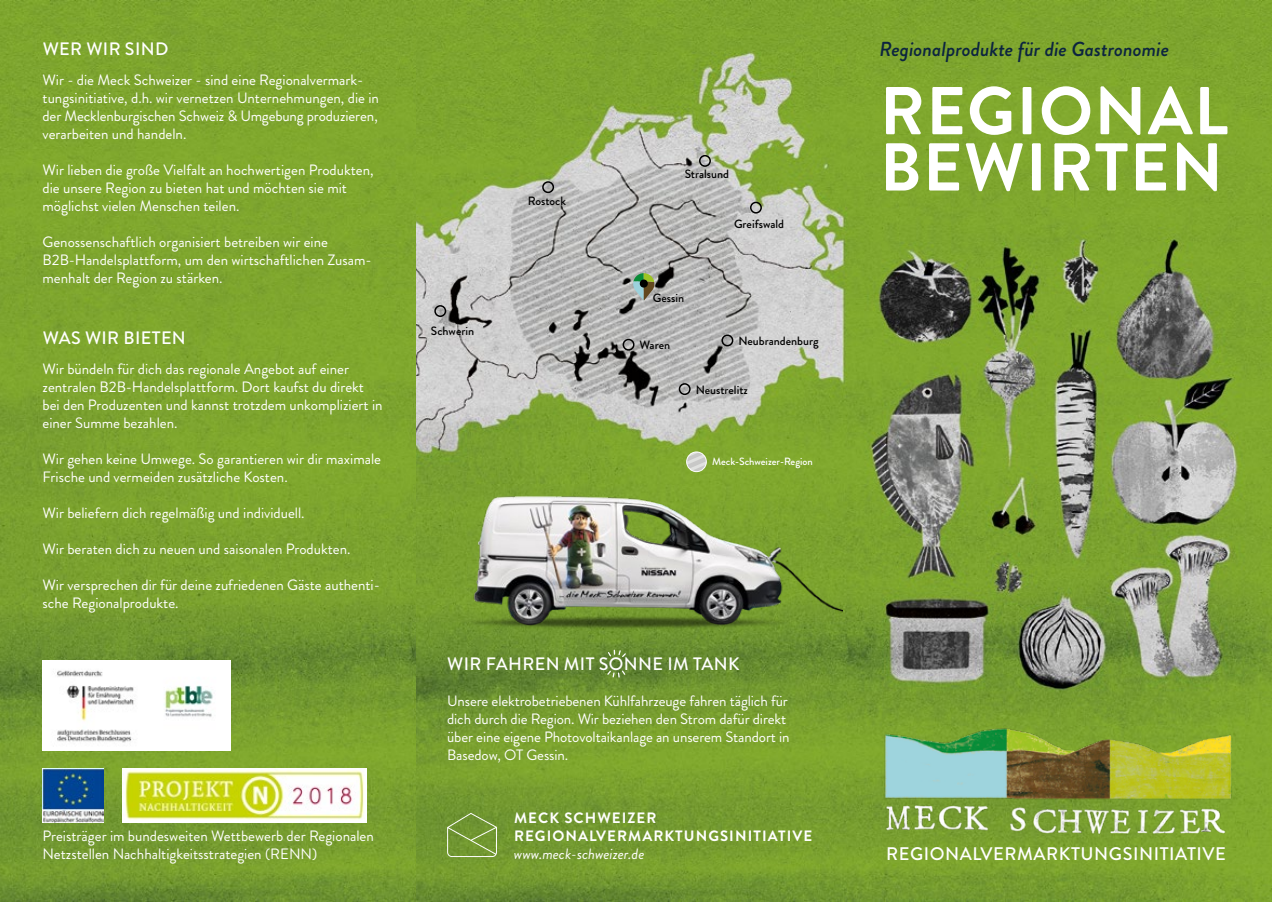
<style>
.page{position:relative;width:1272px;height:902px;background:#fff}
.page>*{position:absolute;margin:0;border:0;box-sizing:border-box;transform-origin:0 0}
.t1{font:700 67.5px/56.2px "Brandon Grotesque";letter-spacing:.02em;color:#fff}
.t2{font:italic 500 20.25px "Brandon Grotesque";color:#0c2440}
.t3{font:500 18.3px "Brandon Grotesque";letter-spacing:.03em;color:#fff}
.t4{font:500 18px "Brandon Grotesque";letter-spacing:.02em;color:#fff}
.t5{font:15px/18px "Brandon Grotesque";color:#fff}
.t6{font:700 15px/18px "Brandon Grotesque";letter-spacing:.07em;color:#fff}
.t7{font:italic 15px "Brandon Grotesque";color:#fff}
.t8{font:500 12px "Brandon Grotesque";color:#000}
.t9{font:500 10.5px "Brandon Grotesque";color:#fff}
</style>
<div class="page">
<img style="left:0;top:0;width:417px;height:901px">
<img style="left:417px;top:0;width:854px;height:901px">
<img style="left:877px;top:724px;width:378px;height:122px">
<div style="left:750px;top:202px;width:12px;height:11px;border:2px solid #000;border-radius:50%"></div>
<div style="left:622px;top:339px;width:12px;height:11px;border:2px solid #000;border-radius:50%"></div>
<div style="left:434px;top:305px;width:12px;height:12px;border:2px solid #000;border-radius:50%"></div>
<div style="left:542px;top:181px;width:12px;height:12px;border:2px solid #000;border-radius:50%"></div>
<div style="left:699px;top:155px;width:12px;height:12px;border:2px solid #000;border-radius:50%"></div>
<div style="left:721px;top:334px;width:12px;height:12px;border:2px solid #000;border-radius:50%"></div>
<div style="left:678px;top:383px;width:12px;height:12px;border:2px solid #000;border-radius:50%"></div>
<svg style="left:606px;top:649px;width:21px;height:9px"></svg>
<svg style="left:606px;top:669px;width:20px;height:9px"></svg>
<img style="left:122px;top:768px;width:244px;height:54px">
<img style="left:43px;top:768px;width:61px;height:54px">
<svg style="left:447px;top:812px;width:50px;height:44px;background:#7c9e42"></svg>
<img style="left:425px;top:466px;width:417px;height:169px">
<svg style="left:633px;top:273px;width:21px;height:27px"></svg>
<svg style="left:686px;top:452px;width:20px;height:19px"></svg>
<div style="left:686px;top:451px;width:20px;height:21px;border:1px solid #fff;border-radius:50%"></div>
<img style="left:43px;top:660px;width:187px;height:90px">
<p class="t4" style="left:43px;top:36px;width:127px">WER WIR SIND</p>
<p class="t5" style="left:43px;top:71px;width:338px">Wir - die Meck Schweizer - sind eine Regionalvermark&shy;tungsinitiative, d.h. wir vernetzen Unternehmungen, die in der Mecklenburgischen Schweiz &amp; Umgebung produzieren, verarbeiten und handeln.</p>
<p class="t5" style="left:43px;top:161px;width:332px">Wir lieben die große Vielfalt an hochwertigen Produkten, die unsere Region zu bieten hat und möchten sie mit möglichst vielen Menschen teilen.</p>
<p class="t5" style="left:43px;top:233px;width:331px">Genossenschaftlich organisiert betreiben wir eine<br>B2B-Handelsplattform, um den wirtschaftlichen Zusam&shy;menhalt der Region zu stärken.</p>
<p class="t4" style="left:43px;top:325px;width:145px">WAS WIR BIETEN</p>
<p class="t5" style="left:43px;top:359px;width:341px">Wir bündeln für dich das regionale Angebot auf einer zentralen B2B-Handelsplattform. Dort kaufst du direkt bei den Produzenten und kannst trotzdem unkompliziert in einer Summe bezahlen.</p>
<p class="t5" style="left:43px;top:449px;width:340px">Wir gehen keine Umwege. So garantieren wir dir maximale<br>Frische und vermeiden zusätzliche Kosten.</p>
<p class="t5" style="left:43px;top:503px;width:263px">Wir beliefern dich regelmäßig und individuell.</p>
<p class="t5" style="left:43px;top:539px;width:309px">Wir beraten dich zu neuen und saisonalen Produkten.</p>
<p class="t5" style="left:43px;top:575px;width:339px">Wir versprechen dir für deine zufriedenen Gäste authenti&shy;sche Regionalprodukte.</p>
<p class="t5" style="left:43px;top:827px;width:333px">Preisträger im bundesweiten Wettbewerb der Regionalen<br>Netzstellen Nachhaltigkeitsstrategien (RENN)</p>
<p class="t8" style="left:431px;top:322px;width:45px">Schwerin</p>
<p class="t8" style="left:528px;top:192px;width:40px">Rostock</p>
<p class="t8" style="left:684px;top:166px;width:46px">Stralsund</p>
<p class="t8" style="left:734px;top:215px;width:51px">Greifswald</p>
<p class="t8" style="left:652px;top:290px;width:33px">Gessin</p>
<p class="t8" style="left:639px;top:337px;width:32px">Waren</p>
<p class="t8" style="left:738px;top:332px;width:82px">Neubrandenburg</p>
<p class="t8" style="left:695px;top:381px;width:54px">Neustrelitz</p>
<p class="t9" style="left:712px;top:454px;width:102px">Meck-Schweizer-Region</p>
<p class="t4" style="left:447px;top:651px;width:294px">WIR FAHREN MIT SONNE IM TANK</p>
<p class="t5" style="left:447px;top:692px;width:344px">Unsere elektrobetriebenen Kühlfahrzeuge fahren täglich für dich durch die Region. Wir beziehen den Strom dafür direkt über eine eigene Photovoltaikanlage an unserem Standort in Basedow, OT Gessin.</p>
<p class="t6" style="left:514px;top:809px;width:300px">MECK SCHWEIZER<br>REGIONALVERMARKTUNGSINITIATIVE</p>
<p class="t7" style="left:514px;top:843px;width:132px">www.meck-schweizer.de</p>
<h2 class="t2" style="left:879px;top:35px;width:291px">Regionalprodukte für die Gastronomie</h2>
<h1 class="t1" style="left:879px;top:84px;width:350px">REGIONAL<br>BEWIRTEN</h1>
<p class="t3" style="left:886px;top:841px;width:341px">REGIONALVERMARKTUNGSINITIATIVE</p>
</div>
